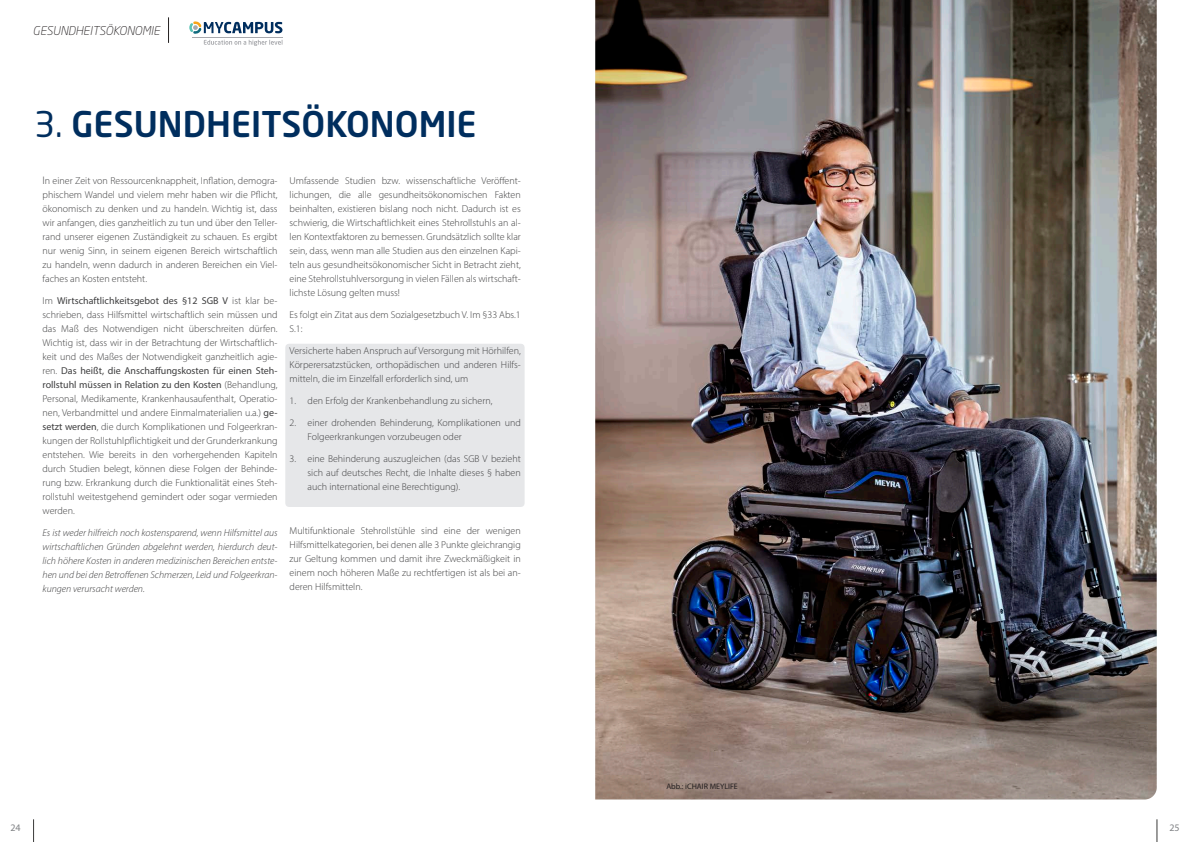
<style>
.page{position:relative;width:1191px;height:842px;background:#fff}
.page>*{position:absolute;margin:0;border:0;box-sizing:border-box;transform-origin:0 0}
.headline{font:500 35px "Neo Sans W1 G";color:#002e5e}
.t1{font:italic 300 12px "Neo Sans W1 G";color:#231f20}
.Default{font:300 10px/14px "Myriad Pro";color:#3e3e3f;text-align:justify}
.Default-2{font:italic 300 10px/14px "Myriad Pro";color:#3e3e3f;text-align:justify}
.t2{font:10px "Myriad Pro";color:#808285}
.t3{font:8px "Myriad Pro";color:#231f20}
.s1{font-weight:400}
.s2{font-size:11px}
</style>
<div class="page">
<div style="left:285px;top:344px;width:239px;height:163px;background:#e6e7e9"></div>
<img style="left:595px;top:0;width:561px;height:799px">
<hr style="left:192px;top:37px;width:90px;height:1px;background:#a8a9ad">
<svg style="left:204px;top:40px;width:79px;height:6px"></svg>
<svg style="left:189px;top:21px;width:93px;height:13px"></svg>
<svg style="left:168px;top:17px;width:1px;height:26px"></svg>
<svg style="left:33px;top:819px;width:1px;height:23px"></svg>
<svg style="left:1156px;top:819px;width:1px;height:23px"></svg>
<p class="t1" style="left:33px;top:23px;width:129px">GESUNDHEITSÖKONOMIE</p>
<p class="headline" style="left:34px;top:102px;width:444px"><span class="s1">3.</span> GESUNDHEITSÖKONOMIE</p>
<p class="Default" style="left:43px;top:174px;width:236px"><span class="s2">I</span>n einer Zeit von Ressourcenknappheit, Inflation, demogra&shy;phischem Wandel und vielem mehr haben wir die Pflicht, ökonomisch zu denken und zu handeln. Wichtig ist, dass wir anfangen, dies ganzheitlich zu tun und über den Teller&shy;rand unserer eigenen Zuständigkeit zu schauen. Es ergibt nur wenig Sinn, in seinem eigenen Bereich wirtschaftlich zu handeln, wenn dadurch in anderen Bereichen ein Viel&shy;faches an Kosten entsteht.</p>
<p class="Default" style="left:43px;top:294px;width:236px">Im <span class="s1">Wirtschaftlichkeitsgebot des §12 SGB V</span> ist klar be&shy;schrieben, dass Hilfsmittel wirtschaftlich sein müssen und das Maß des Notwendigen nicht überschreiten dürfen.<br>Wichtig ist, dass wir in der Betrachtung der Wirtschaftlich&shy;keit und des Maßes der Notwendigkeit ganzheitlich agie&shy;ren. <span class="s1">Das heißt, die Anschaffungskosten für einen Steh&shy;rollstuhl müssen in Relation zu den Kosten</span> (Behandlung, Personal, Medikamente, Krankenhausaufenthalt, Operatio&shy;nen, Verbandmittel und andere Einmalmaterialien u.a.) <span class="s1">ge&shy;setzt werden</span>, die durch Komplikationen und Folgeerkran&shy;kungen der Rollstuhlpflichtigkeit und der Grunderkrankung entstehen. Wie bereits in den vorhergehenden Kapiteln durch Studien belegt, können diese Folgen der Behinde&shy;rung bzw. Erkrankung durch die Funktionalität eines Steh&shy;rollstuhl weitestgehend gemindert oder sogar vermieden werden.</p>
<p class="Default-2" style="left:43px;top:526px;width:236px">Es ist weder hilfreich noch kostensparend, wenn Hilfsmittel aus wirtschaftlichen Gründen abgelehnt werden, hierdurch deut&shy;lich höhere Kosten in anderen medizinischen Bereichen entste&shy;hen und bei den Betroffenen Schmerzen, Leid und Folgeerkran&shy;kungen verursacht werden.</p>
<p class="Default" style="left:289px;top:173px;width:233px">Umfassende Studien bzw. wissenschaftliche Veröffent&shy;lichungen, die alle gesundheitsökonomischen Fakten beinhalten, existieren bislang noch nicht. Dadurch ist es schwierig, die Wirtschaftlichkeit eines Stehrollstuhls an al&shy;len Kontextfaktoren zu bemessen. Grundsätzlich sollte klar sein, dass, wenn man alle Studien aus den einzelnen Kapi&shy;teln aus gesundheitsökonomischer Sicht in Betracht zieht, eine Stehrollstuhlversorgung in vielen Fällen als wirtschaft&shy;lichste Lösung gelten muss!</p>
<p class="Default" style="left:289px;top:307px;width:233px">Es folgt ein Zitat aus dem Sozialgesetzbuch V. Im §33 Abs.1<br>S.1:</p>
<p class="Default" style="left:289px;top:343px;width:233px">Versicherte haben Anspruch auf Versorgung mit Hörhilfen, Körperersatzstücken, orthopädischen und anderen Hilfs&shy;mitteln, die im Einzelfall erforderlich sind, um</p>
<p class="Default" style="left:289px;top:393px;width:204px">1. den Erfolg der Krankenbehandlung zu sichern,</p>
<p class="Default" style="left:307px;top:415px;width:215px;text-indent:-18px">2. einer drohenden Behinderung, Komplikationen und<br>Folgeerkrankungen vorzubeugen oder</p>
<p class="Default" style="left:307px;top:451px;width:215px;text-indent:-18px">3. eine Behinderung auszugleichen (das SGB V bezieht sich auf deutsches Recht, die Inhalte dieses § haben auch international eine Berechtigung).</p>
<p class="Default" style="left:289px;top:523px;width:233px">Multifunktionale Stehrollstühle sind eine der wenigen Hilfsmittelkategorien, bei denen alle 3 Punkte gleichrangig zur Geltung kommen und damit ihre Zweckmäßigkeit in einem noch höheren Maße zu rechtfertigen ist als bei an&shy;deren Hilfsmitteln.</p>
<p class="t3" style="left:666px;top:781px;width:73px">Abb.: iCHAIR MEYLIFE</p>
<p class="t2" style="left:10px;top:821px;width:12px">24</p>
<p class="t2" style="left:1169px;top:821px;width:12px">25</p>
</div>
